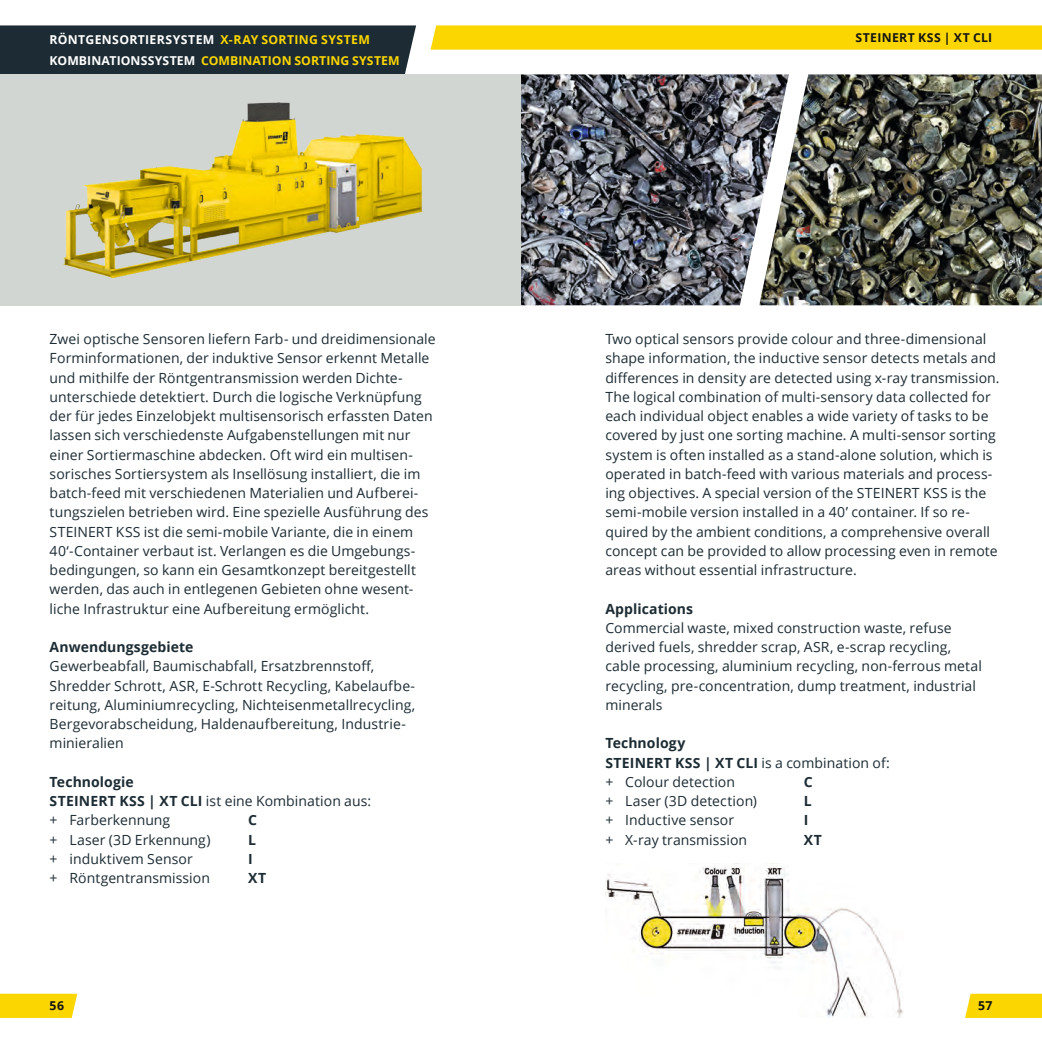
<style>
.page{position:relative;width:1042px;height:1042px;background:#fff}
.page>*{position:absolute;margin:0;border:0;box-sizing:border-box;transform-origin:0 0}
.t1{font:14px/19.2px "Open Sans";letter-spacing:.005em;color:#1d2c34}
.t2{font:700 14px "Open Sans";letter-spacing:.005em;color:#1d2c34}
.t3{font:700 12.25px "Open Sans";letter-spacing:.005em;color:#fcd600}
.t4{font:700 12.25px "Open Sans";letter-spacing:.03em;color:#fff}
.t5{font:700 12.25px "Open Sans";letter-spacing:.03em;color:#131413}
.s1{color:#fcd600}
.s2{color:#fff}
.s3{font-weight:700}
</style>
<div class="page">
<img style="left:521px;top:74px;width:238px;height:231px">
<img style="left:759px;top:74px;width:283px;height:231px">
<div style="left:0;top:25px;width:416px;height:49px;background:#1d2c34"></div>
<div style="left:0;top:74px;width:521px;height:231px;background:#d1d6d2"></div>
<img style="left:63px;top:102px;width:360px;height:176px">
<img style="left:605px;top:865px;width:298px;height:153px">
<svg style="left:965px;top:993px;width:77px;height:25px;background:#fcd811"></svg>
<svg style="left:0;top:993px;width:77px;height:25px;background:#fcd810"></svg>
<svg style="left:430px;top:25px;width:612px;height:25px;background:#fcd70a"></svg>
<p class="t4" style="left:50px;top:31px;width:322px">RÖNTGENSORTIERSYSTEM <span class="s1">X-RAY SORTING SYSTEM</span></p>
<p class="t5" style="left:855px;top:29px;width:138px">STEINERT KSS | XT CLI</p>
<p class="t3" style="left:50px;top:52px;width:352px"><span class="s2">KOMBINATIONSSYSTEM</span> COMBINATION SORTING SYSTEM</p>
<p class="t1" style="left:50px;top:329px;width:388px">Zwei optische Sensoren liefern Farb- und dreidimensionale Forminformationen, der induktive Sensor erkennt Metalle und mithilfe der Röntgentransmission werden Dichte&shy;unterschiede detektiert. Durch die logische Verknüpfung der für jedes Einzelobjekt multisensorisch erfassten Daten lassen sich verschiedenste Aufgabenstellungen mit nur einer Sortiermaschine abdecken. Oft wird ein multisen&shy;sorisches Sortiersystem als Insellösung installiert, die im batch-feed mit verschiedenen Materialien und Aufberei&shy;tungszielen betrieben wird. Eine spezielle Ausführung des STEINERT KSS ist die semi-mobile Variante, die in einem 40‘-Container verbaut ist. Verlangen es die Umgebungs&shy;bedingungen, so kann ein Gesamtkonzept bereitgestellt werden, das auch in entlegenen Gebieten ohne wesent&shy;liche Infrastruktur eine Aufbereitung ermöglicht.</p>
<p class="t2" style="left:50px;top:637px;width:145px">Anwendungsgebiete</p>
<p class="t1" style="left:50px;top:656px;width:367px">Gewerbeabfall, Baumischabfall, Ersatzbrennstoff, Shredder Schrott, ASR, E-Schrott Recycling, Kabelaufbe&shy;reitung, Aluminiumrecycling, Nichteisenmetallrecycling, Bergevorabscheidung, Haldenaufbereitung, Industrie&shy;minieralien</p>
<p class="t1" style="left:50px;top:772px;width:323px"><span class="s3">Technologie<br>STEINERT KSS | XT CLI</span> ist eine Kombination aus: + Farberkennung</p>
<p class="t2" style="left:248px;top:810px;width:10px">C</p>
<p class="t1" style="left:50px;top:829px;width:162px">+ Laser (3D Erkennung)</p>
<p class="t2" style="left:248px;top:829px;width:9px">L</p>
<p class="t1" style="left:50px;top:849px;width:145px">+ induktivem Sensor</p>
<p class="t2" style="left:248px;top:849px;width:6px">I</p>
<p class="t1" style="left:50px;top:868px;width:162px">+ Röntgentransmission</p>
<p class="t2" style="left:248px;top:868px;width:20px">XT</p>
<p class="t1" style="left:605px;top:329px;width:396px">Two optical sensors provide colour and three-dimensional shape information, the inductive sensor detects metals and differences in density are detected using x-ray transmission.<br>The logical combination of multi-sensory data collected for each individual object enables a wide variety of tasks to be covered by just one sorting machine. A multi-sensor sorting system is often installed as a stand-alone solution, which is operated in batch-feed with various materials and process&shy;ing objectives. A special version of the STEINERT KSS is the semi-mobile version installed in a 40’ container. If so re&shy;quired by the ambient conditions, a comprehensive overall concept can be provided to allow processing even in remote areas without essential infrastructure.</p>
<p class="t2" style="left:605px;top:598px;width:89px">Applications</p>
<p class="t1" style="left:605px;top:618px;width:378px">Commercial waste, mixed construction waste, refuse derived fuels, shredder scrap, ASR, e-scrap recycling, cable processing, aluminium recycling, non-ferrous metal recycling, pre-concentration, dump treatment, industrial minerals</p>
<p class="t1" style="left:605px;top:733px;width:286px"><span class="s3">Technology<br>STEINERT KSS | XT CLI</span> is a combination of: + Colour detection</p>
<p class="t2" style="left:804px;top:772px;width:10px">C</p>
<p class="t1" style="left:605px;top:791px;width:153px">+ Laser (3D detection)</p>
<p class="t2" style="left:804px;top:791px;width:9px">L</p>
<p class="t1" style="left:605px;top:810px;width:130px">+ Inductive sensor</p>
<p class="t2" style="left:804px;top:810px;width:6px">I</p>
<p class="t1" style="left:605px;top:829px;width:143px">+ X-ray transmission</p>
<p class="t2" style="left:804px;top:829px;width:20px">XT</p>
<p class="t5" style="left:50px;top:996px;width:16px">56</p>
<p class="t5" style="left:978px;top:996px;width:16px">57</p>
</div>
